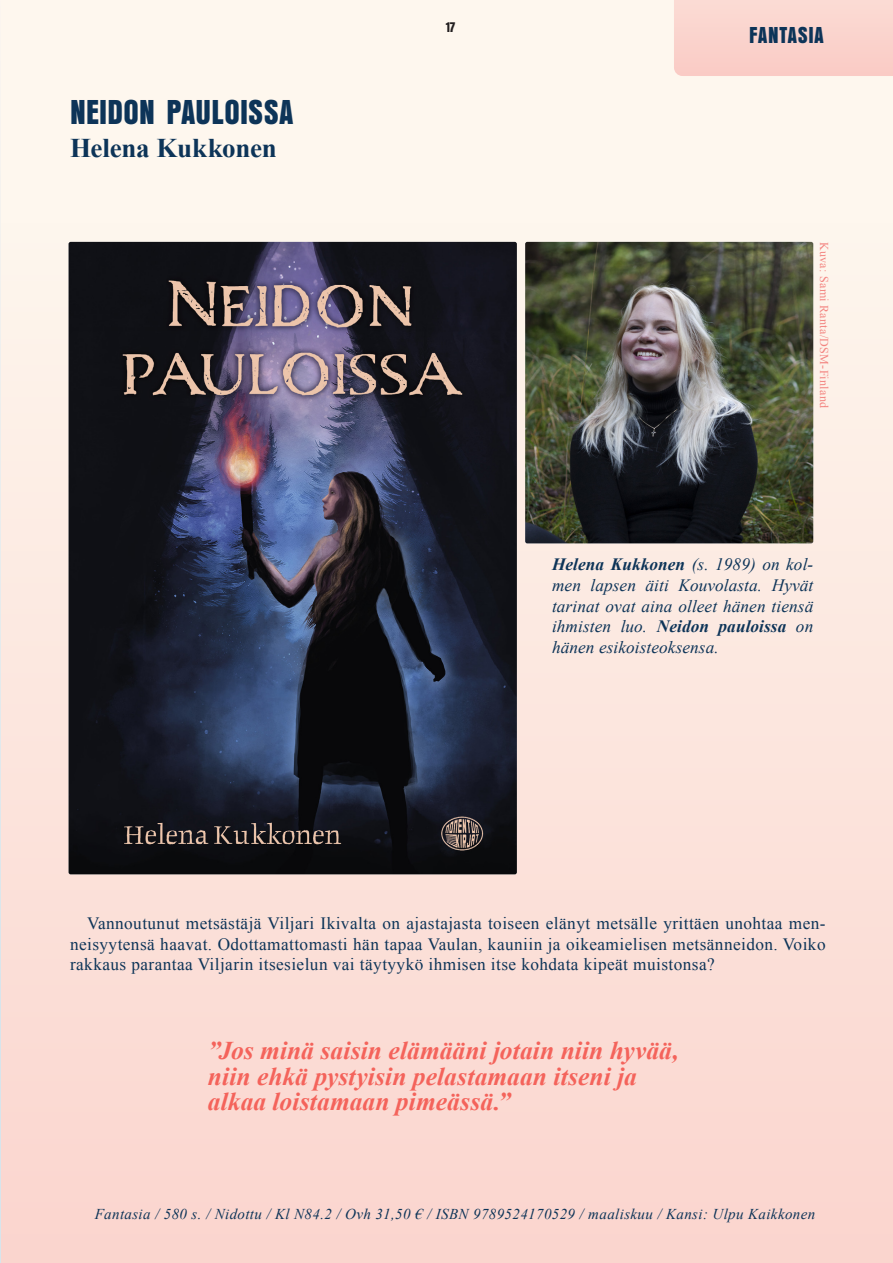
<style>
.page{position:relative;width:893px;height:1263px;background:#fff}
.page>*{position:absolute;margin:0;border:0;box-sizing:border-box;transform-origin:0 0}
.t1{font:36px "Anzeigen Gro";letter-spacing:.005em;color:#0d3458}
.t2{font:700 27px "Times New Roman";letter-spacing:-.01em;color:#0d3458}
.t3{font:italic 700 25.5px "Times New Roman";letter-spacing:.005em;color:#f4635b}
.t4{font:24px "Anzeigen Gro";letter-spacing:.035em;color:#0d3458}
.t5{font:17.25px/20.7px "Times New Roman";letter-spacing:.025em;color:#0d3458;text-align:justify}
.t6{font:italic 17.25px/20.7px "Times New Roman";letter-spacing:.005em;color:#0d3458;text-align:justify}
.t7{font:italic 15px "Times New Roman";letter-spacing:.025em;color:#0d3458}
.t8{font:15px "Anzeigen Gro";color:#231f20}
.t9{font:12px "Times New Roman";letter-spacing:.025em;color:#f38480}
.s1{font-weight:700}
</style>
<div class="page">
<div style="left:1px;top:0;width:892px;height:1263px;background:#fef7ee"></div>
<svg style="left:0;top:0;width:1px;height:1023px"></svg>
<div style="left:1px;top:223px;width:892px;height:1040px;background:linear-gradient(to bottom,#fcf5ec,#fbd5ce)"></div>
<div style="left:674px;top:0;width:219px;height:76px;background:#fad3cd"></div>
<img style="left:525px;top:242px;width:288px;height:301px">
<img style="left:69px;top:242px;width:448px;height:632px">
<p class="t1" style="left:70px;top:93px;width:224px">NEIDON PAULOISSA</p>
<p class="t2" style="left:70px;top:129px;width:208px">Helena Kukkonen</p>
<p class="t8" style="left:446px;top:19px;width:11px">17</p>
<p class="t4" style="left:749px;top:22px;width:76px">FANTASIA</p>
<p class="t9" style="left:832px;top:242px;width:168px;rotate:90deg">Kuva: Sami Ranta/DSM-Finland</p>
<p class="t6" style="left:552px;top:554px;width:263px"><span class="s1">Helena Kukkonen</span> (s. 1989) on kol&shy;men lapsen äiti Kouvolasta. Hyvät tarinat ovat aina olleet hänen tiensä ihmisten luo. <span class="s1">Neidon pauloissa</span> on hänen esikoisteoksensa.</p>
<p class="t5" style="left:70px;top:912px;width:757px;text-indent:17px">Vannoutunut metsästäjä Viljari Ikivalta on ajastajasta toiseen elänyt metsälle yrittäen unohtaa men&shy;neisyytensä haavat. Odottamattomasti hän tapaa Vaulan, kauniin ja oikeamielisen metsänneidon. Voiko rakkaus parantaa Viljarin itsesielun vai täytyykö ihmisen itse kohdata kipeät muistonsa?</p>
<p class="t3" style="left:208px;top:1033px;width:472px">”Jos minä saisin elämääni jotain niin hyvää,</p>
<p class="t3" style="left:208px;top:1058px;width:430px">niin ehkä pystyisin pelastamaan itseni ja</p>
<p class="t3" style="left:208px;top:1084px;width:304px">alkaa loistamaan pimeässä.”</p>
<p class="t7" style="left:95px;top:1204px;width:722px">Fantasia / 580 s. / Nidottu / Kl N84.2 / Ovh 31,50 € / ISBN 9789524170529 / maaliskuu / Kansi: Ulpu Kaikkonen</p>
</div>
